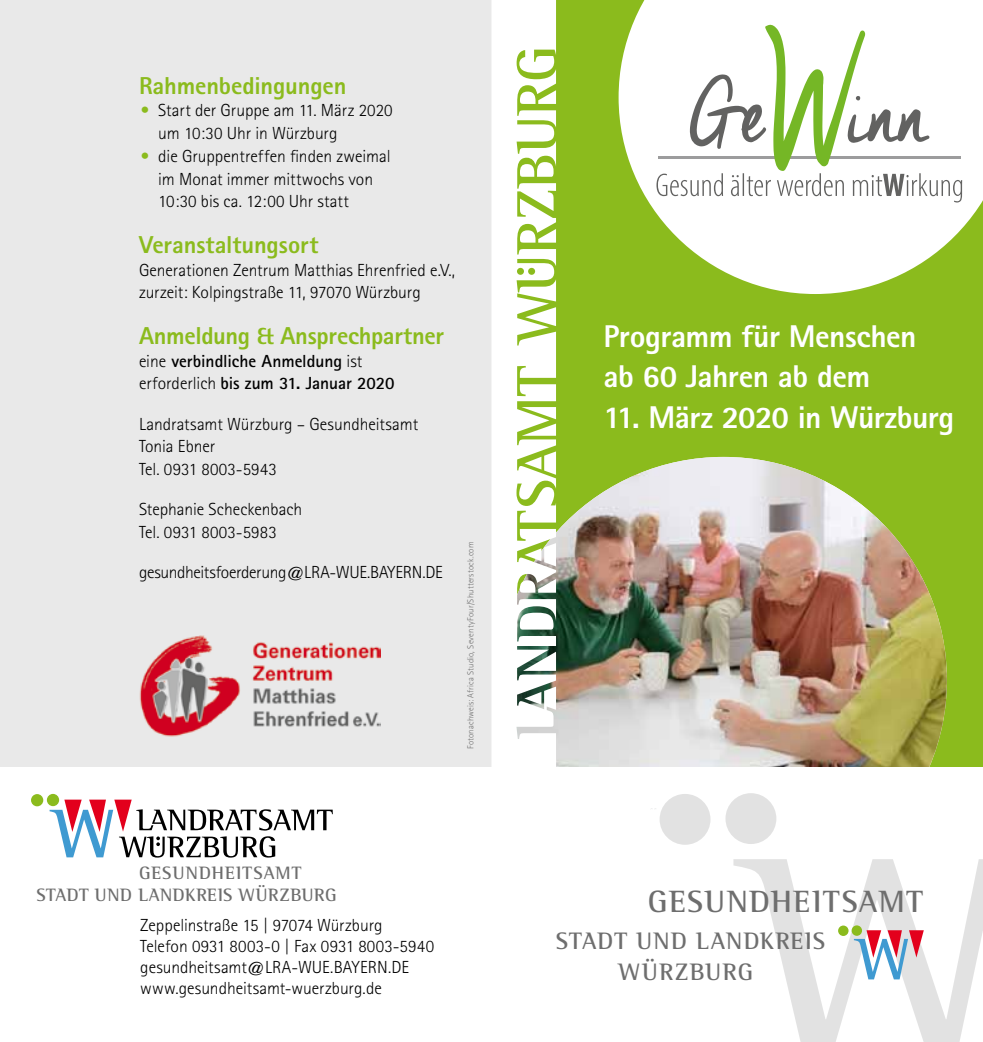
<style>
.page{position:relative;width:983px;height:1042px;background:#fff}
.page>*{position:absolute;margin:0;border:0;box-sizing:border-box;transform-origin:0 0}
.t1{font:800 31.5px/40.2px "Rotis Sans Serif";letter-spacing:-.015em;color:#fff}
.t2{font:700 31.5px "Rotis Semi Serif";letter-spacing:.045em;color:#6e6e6e}
.t3{font:800 24.5px "Rotis Sans Serif";letter-spacing:-.01em;color:#8bbb1d}
.t4{font:700 24.5px/30.8px "Rotis Semi Serif";letter-spacing:.045em;color:#6e6e6e;text-align:center}
.t5{font:700 18.38px/22.1px "Rotis Semi Serif";letter-spacing:.035em;color:#6e6e6e}
.t6{font:300 17.5px/22.8px "Rotis Sans Serif";letter-spacing:-.005em;color:#000}
.t7{font:700 17.5px/22.8px "Rotis Sans Serif";letter-spacing:-.005em;color:#000}
.t8{font:300 8.75px "Rotis Sans Serif";letter-spacing:.02em;color:#6e6e6e}
.s1{color:#8bbb1d}
.s2{font-weight:300}
</style>
<div class="page">
<div style="left:491px;top:0;width:491px;height:777px;background:#8bbb1d"></div>
<svg style="left:618px;top:0;width:364px;height:294px;fill:#fff"></svg>
<img style="left:556px;top:457px;width:390px;height:310px">
<div style="left:0;top:0;width:500px;height:772px;background:#e9e9e9"></div>
<div style="left:0;top:767px;width:982px;height:110px;background:#fff"></div>
<svg style="left:733px;top:859px;width:249px;height:183px"></svg>
<div style="left:725px;top:793px;width:51px;height:51px;background:#e2e2e2;border-radius:50%"></div>
<div style="left:659px;top:794px;width:51px;height:51px;background:#e2e2e2;border-radius:50%"></div>
<div style="left:851px;top:925px;width:10px;height:11px;background:#8bbb1d;border-radius:50%"></div>
<svg style="left:837px;top:925px;width:11px;height:11px"></svg>
<svg style="left:853px;top:930px;width:70px;height:49px"></svg>
<svg style="left:656px;top:25px;width:305px;height:177px;background:#e6ebe0"></svg>
<svg style="left:491px;top:0;width:65px;height:767px;background:#e7efd9"></svg>
<div style="left:47px;top:794px;width:12px;height:12px;background:#8bbb1d;border-radius:50%"></div>
<div style="left:31px;top:794px;width:12px;height:12px;background:#8bbb1d;border-radius:50%"></div>
<svg style="left:50px;top:799px;width:283px;height:58px"></svg>
<img style="left:139px;top:635px;width:241px;height:102px">
<h2 class="t3" style="left:139px;top:70px;width:209px">Rahmenbedingungen</h2>
<p class="t6" style="left:158px;top:99px;width:236px;text-indent:-18px"><span class="s1">•</span> Start der Gruppe am 11. März 2020 um 10:30 Uhr in Würzburg</p>
<p class="t6" style="left:158px;top:145px;width:234px;text-indent:-18px"><span class="s1">•</span> die Gruppentreffen finden zweimal im Monat immer mittwochs von<br>10:30 bis ca. 12:00 Uhr statt</p>
<h2 class="t3" style="left:139px;top:229px;width:181px">Veranstaltungsort</h2>
<p class="t6" style="left:139px;top:258px;width:317px">Generationen Zentrum Matthias Ehrenfried e.V., zurzeit: Kolpingstraße 11, 97070 Würzburg</p>
<h2 class="t3" style="left:139px;top:320px;width:306px">Anmeldung &amp; Ansprechpartner</h2>
<p class="t7" style="left:139px;top:349px;width:257px"><span class="s2">eine</span> verbindliche Anmeldung <span class="s2">ist erforderlich</span> bis zum 31. Januar 2020</p>
<p class="t6" style="left:139px;top:412px;width:281px">Landratsamt Würzburg – Gesundheitsamt<br>Tonia Ebner<br>Tel. 0931 8003-5943</p>
<p class="t6" style="left:139px;top:498px;width:165px">Stephanie Scheckenbach<br>Tel. 0931 8003-5983</p>
<p class="t6" style="left:139px;top:561px;width:303px">gesundheitsfoerderung@lra-wue.bayern.de</p>
<p class="t8" style="left:465px;top:749px;width:209px;rotate:-90deg">Fotonachweis: Africa Studio, SeventyFour/Shutterstock.com</p>
<p class="t5" style="left:36px;top:862px;width:302px;text-indent:103px">GESUNDHEITSAMT<br>STADT UND LANDKREIS WÜRZBURG</p>
<p class="t6" style="left:140px;top:914px;width:295px;line-height:21px">Zeppelinstraße 15 | 97074 Würzburg<br>Telefon 0931 8003-0 | Fax 0931 8003-5940 gesundheitsamt@lra-wue</p>
<p class="t6" style="left:140px;top:956px;width:268px;line-height:21px;text-indent:190px">.bayern.de www.gesundheitsamt-wuerzburg.de</p>
<h1 class="t1" style="left:603px;top:316px;width:314px">Programm für Menschen ab 60 Jahren ab dem</h1>
<h1 class="t1" style="left:603px;top:396px;width:352px">11. März 2020 in Würzburg</h1>
<h1 class="t2" style="left:647px;top:882px;width:276px">GESUNDHEITSAMT</h1>
<h2 class="t4" style="left:555px;top:925px;width:270px">STADT UND LANDKREIS<br>WÜRZBURG</h2>
</div>
